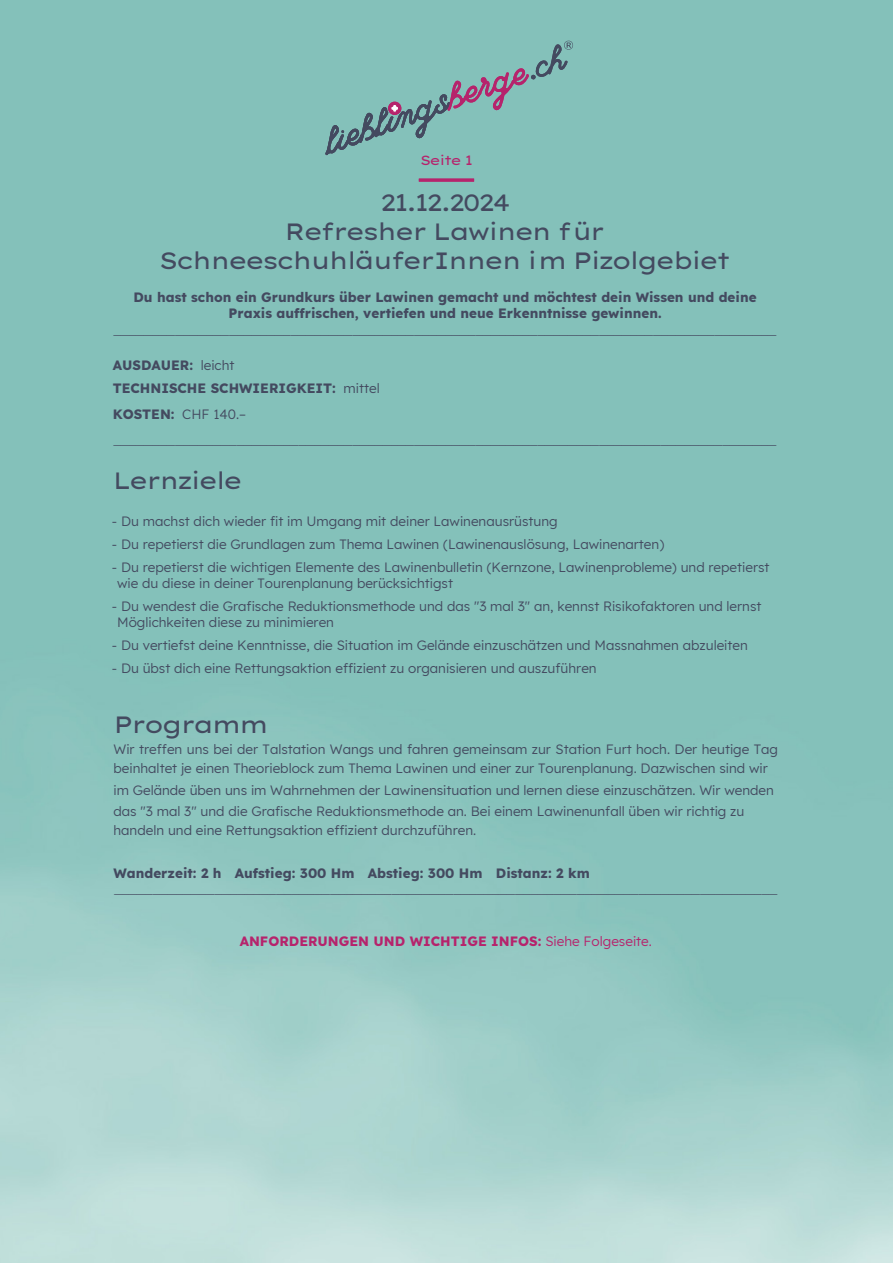
<style>
.page{position:relative;width:893px;height:1263px;background:#fff}
.page>*{position:absolute;margin:0;border:0;box-sizing:border-box;transform-origin:0 0}
.t1{font:24px/28.8px "Lexend Mega";letter-spacing:-.1em;color:#444a60;text-align:center}
.t2{font:13.5px/16.2px "Lexend";color:#444a60}
.t3{font:300 13.5px/25.3px "Lexend";color:#444a60}
.t4{font:700 13.5px/16.2px "Lexend";color:#444a60;text-align:center}
.t5{font:700 13.5px "Lexend";color:#b6236c}
.t6{font:13.5px "Lexend Mega";letter-spacing:-.1em;color:#b6236c}
.s1{font-weight:400}
.s2{font-weight:700}
</style>
<div class="page">
<img style="left:0;top:0;width:893px;height:1263px">
<hr style="left:419px;top:179px;width:55px;height:3px;background:#b6236c">
<svg style="left:325px;top:40px;width:248px;height:116px;background:#81b3b1"></svg>
<p class="t6" style="left:420px;top:153px;width:54px">Seite 1</p>
<h1 class="t1" style="left:159px;top:188px;width:574px">21.12.2024<br>Refresher Lawinen für<br>SchneeschuhläuferInnen im Pizolgebiet</h1>
<p class="t4" style="left:133px;top:288px;width:625px">Du hast schon ein Grundkurs über Lawinen gemacht und möchtest dein Wissen und deine<br>Praxis auffrischen, vertiefen und neue Erkenntnisse gewinnen.</p>
<p class="t3" style="left:113px;top:316px;width:666px">______________________________________________________________________________________</p>
<p class="t4" style="left:113px;top:352px;width:269px;line-height:23.7px;text-align:left">AUSDAUER: <span class="s1">leicht<br></span>TECHNISCHE SCHWIERIGKEIT: <span class="s1">mittel</span></p>
<p class="t3" style="left:113px;top:400px;width:666px"><span class="s2">KOSTEN:</span> <span class="s1">CHF 140.– </span>______________________________________________________________________________________</p>
<h1 class="t1" style="left:113px;top:466px;width:132px">Lernziele</h1>
<p class="t2" style="left:112px;top:512px;width:447px">- Du machst dich wieder fit im Umgang mit deiner Lawinenausrüstung</p>
<p class="t2" style="left:112px;top:535px;width:554px">- Du repetierst die Grundlagen zum Thema Lawinen (Lawinenauslösung, Lawinenarten)</p>
<p class="t2" style="left:117px;top:558px;width:654px;text-indent:-5px">- Du repetierst die wichtigen Elemente des Lawinenbulletin (Kernzone, Lawinenprobleme) und repetierst wie du diese in deiner Tourenplanung berücksichtigst</p>
<p class="t2" style="left:117px;top:597px;width:646px;text-indent:-5px">- Du wendest die Grafische Reduktionsmethode und das "3 mal 3" an, kennst Risikofaktoren und lernst<br>Möglichkeiten diese zu minimieren</p>
<p class="t2" style="left:112px;top:636px;width:637px">- Du vertiefst deine Kenntnisse, die Situation im Gelände einzuschätzen und Massnahmen abzuleiten</p>
<p class="t2" style="left:112px;top:660px;width:486px">- Du übst dich eine Rettungsaktion effizient zu organisieren und auszuführen</p>
<h1 class="t1" style="left:113px;top:710px;width:157px">Programm</h1>
<p class="t2" style="left:113px;top:739px;width:666px;line-height:18.9px">Wir treffen uns bei der Talstation Wangs und fahren gemeinsam zur Station Furt hoch. Der heutige Tag beinhaltet je einen Theorieblock zum Thema Lawinen und einer zur Tourenplanung. Dazwischen sind wir</p>
<p class="t2" style="left:113px;top:778px;width:662px;line-height:21.6px">im Gelände üben uns im Wahrnehmen der Lawinensituation und lernen diese einzuschätzen. Wir wenden das "3 mal 3" und die Grafische Reduktionsmethode an. Bei einem Lawinenunfall üben wir richtig zu</p>
<p class="t2" style="left:113px;top:821px;width:364px">handeln und eine Rettungsaktion effizient durchzuführen.</p>
<p class="t4" style="left:113px;top:864px;width:478px">Wanderzeit: 2 h Aufstieg: 300 Hm Abstieg: 300 Hm Distanz: 2 km</p>
<p class="t3" style="left:113px;top:875px;width:666px">______________________________________________________________________________________</p>
<p class="t5" style="left:240px;top:930px;width:414px">ANFORDERUNGEN UND WICHTIGE INFOS: <span class="s1">Siehe Folgeseite.</span></p>
</div>
